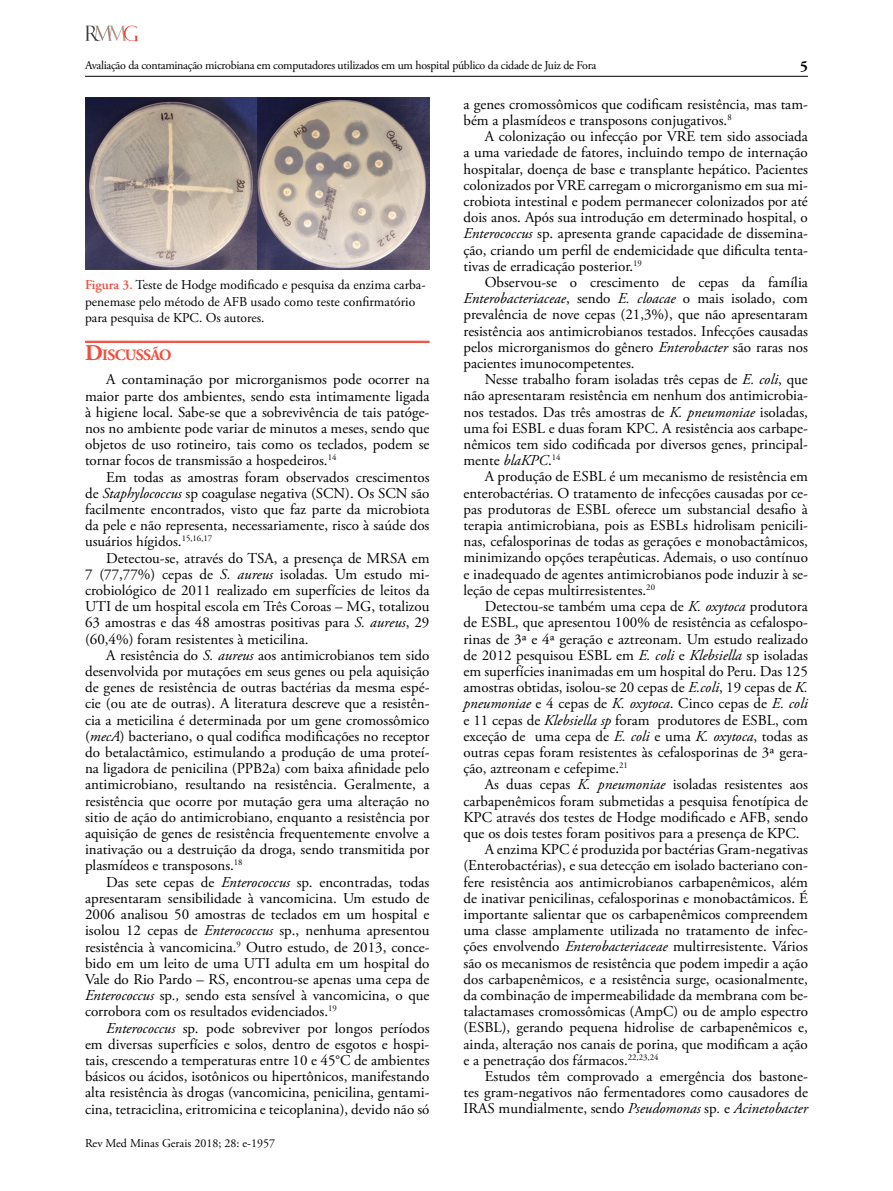
<style>
.page{position:relative;width:893px;height:1191px;background:#fff}
.page>*{position:absolute;margin:0;border:0;box-sizing:border-box;transform-origin:0 0}
.t1{font:700 15.75px "Adobe Garamond Pro";letter-spacing:-.045em;color:#f04e3d}
.t2{font:15px/16.2px "Adobe Garamond Pro";color:#000;text-align:justify}
.t3{font:700 15px "Adobe Garamond Pro";color:#000}
.t4{font:13.5px/16.5px "Adobe Garamond Pro";color:#000}
.t5{font:12px "Adobe Garamond Pro";letter-spacing:-.025em;color:#000}
.t6{font:12px "Adobe Garamond Pro";color:#000}
.s1{font-weight:600;color:#f04e3d}
.s2{font-size:22.5px}
.s3{font-style:italic}
</style>
<div class="page">
<hr style="left:85px;top:76px;width:723px;height:1px;background:#000">
<img style="left:85px;top:26px;width:53px;height:16px">
<hr style="left:85px;top:341px;width:344px;height:1px;background:#f04e3d">
<hr style="left:85px;top:342px;width:344px;height:1px;background:#f04e3d">
<img style="left:85px;top:98px;width:345px;height:171px">
<p class="t5" style="left:85px;top:58px;width:513px">Avaliação da contaminação microbiana em computadores utilizados em um hospital público da cidade de Juiz de Fora</p>
<p class="t3" style="left:800px;top:58px;width:9px">5</p>
<p class="t4" style="left:85px;top:277px;width:342px"><span class="s1">Figura 3.</span> Teste de Hodge modificado e pesquisa da enzima carba&shy;penemase pelo método de AFB usado como teste confirmatório para pesquisa de KPC. Os autores.</p>
<p class="t1" style="left:85px;top:345px;width:88px"><span class="s2">D</span>ISCUSSÃO</p>
<p class="t2" style="left:85px;top:372px;width:346px;text-indent:21px">A contaminação por microrganismos pode ocorrer na maior parte dos ambientes, sendo esta intimamente ligada à higiene local. Sabe-se que a sobrevivência de tais patóge&shy;nos no ambiente pode variar de minutos a meses, sendo que objetos de uso rotineiro, tais como os teclados, podem se tornar focos de transmissão a hospedeiros.<sup>14</sup></p>
<p class="t2" style="left:85px;top:469px;width:346px;text-indent:21px">Em todas as amostras foram observados crescimentos de <span class="s3">Staphylococcus</span> sp coagulase negativa (SCN). Os SCN são facilmente encontrados, visto que faz parte da microbiota da pele e não representa, necessariamente, risco à saúde dos usuários hígidos.<sup>15,16,17</sup></p>
<p class="t2" style="left:85px;top:550px;width:346px;text-indent:21px">Detectou-se, através do TSA, a presença de MRSA em 7 (77,77%) cepas de <span class="s3">S. aureus</span> isoladas. Um estudo mi&shy;crobiológico de 2011 realizado em superfícies de leitos da UTI de um hospital escola em Três Coroas – MG, totalizou 63 amostras e das 48 amostras positivas para <span class="s3">S. aureus</span>, 29 (60,4%) foram resistentes à meticilina.</p>
<p class="t2" style="left:85px;top:647px;width:346px;text-indent:21px">A resistência do <span class="s3">S. aureus</span> aos antimicrobianos tem sido desenvolvida por mutações em seus genes ou pela aquisição de genes de resistência de outras bactérias da mesma espé&shy;cie (ou ate de outras). A literatura descreve que a resistên&shy;cia a meticilina é determinada por um gene cromossômico (<span class="s3">mecA</span>) bacteriano, o qual codifica modificações no receptor do betalactâmico, estimulando a produção de uma proteí&shy;na ligadora de penicilina (PPB2a) com baixa afinidade pelo antimicrobiano, resultando na resistência. Geralmente, a resistência que ocorre por mutação gera uma alteração no sitio de ação do antimicrobiano, enquanto a resistência por aquisição de genes de resistência frequentemente envolve a inativação ou a destruição da droga, sendo transmitida por plasmídeos e transposons.<sup>18</sup></p>
<p class="t2" style="left:85px;top:874px;width:346px;text-indent:21px">Das sete cepas de <span class="s3">Enterococcus</span> sp. encontradas, todas apresentaram sensibilidade à vancomicina. Um estudo de 2006 analisou 50 amostras de teclados em um hospital e isolou 12 cepas de <span class="s3">Enterococcus</span> sp., nenhuma apresentou resistência à vancomicina.<sup>9</sup> Outro estudo, de 2013, conce&shy;bido em um leito de uma UTI adulta em um hospital do Vale do Rio Pardo – RS, encontrou-se apenas uma cepa de <span class="s3">Enterococcus</span> sp<span class="s3">.,</span> sendo esta sensível à vancomicina, o que corrobora com os resultados evidenciados.<sup>19</sup></p>
<p class="t2" style="left:85px;top:1020px;width:346px;text-indent:21px"><span class="s3">Enterococcus</span> sp. pode sobreviver por longos períodos em diversas superfícies e solos, dentro de esgotos e hospi&shy;tais, crescendo a temperaturas entre 10 e 45°C de ambientes básicos ou ácidos, isotônicos ou hipertônicos, manifestando alta resistência às drogas (vancomicina, penicilina, gentami&shy;cina, tetraciclina, eritromicina e teicoplanina), devido não só</p>
<p class="t6" style="left:85px;top:1135px;width:191px">Rev Med Minas Gerais 2018; 28: e-1957</p>
<p class="t2" style="left:463px;top:96px;width:346px">a genes cromossômicos que codificam resistência, mas tam&shy;bém a plasmídeos e transposons conjugativos.<sup>8</sup></p>
<p class="t2" style="left:463px;top:129px;width:346px;text-indent:21px">A colonização ou infecção por VRE tem sido associada a uma variedade de fatores, incluindo tempo de internação hospitalar, doença de base e transplante hepático. Pacientes colonizados por VRE carregam o microrganismo em sua mi&shy;crobiota intestinal e podem permanecer colonizados por até dois anos. Após sua introdução em determinado hospital, o <span class="s3">Enterococcus</span> sp. apresenta grande capacidade de dissemina&shy;ção, criando um perfil de endemicidade que dificulta tenta&shy;tivas de erradicação posterior.<sup>19</sup></p>
<p class="t2" style="left:463px;top:275px;width:346px;text-indent:21px">Observou-se o crescimento de cepas da família <span class="s3">Enterobacteriaceae</span>, sendo <span class="s3">E. cloacae</span> o mais isolado, com prevalência de nove cepas (21,3%), que não apresentaram resistência aos antimicrobianos testados. Infecções causadas pelos microrganismos do gênero <span class="s3">Enterobacter</span> são raras nos pacientes imunocompetentes.</p>
<p class="t2" style="left:463px;top:372px;width:346px;text-indent:21px">Nesse trabalho foram isoladas três cepas de <span class="s3">E. coli</span>, que não apresentaram resistência em nenhum dos antimicrobia&shy;nos testados. Das três amostras de <span class="s3">K. pneumoniae</span> isoladas, uma foi ESBL e duas foram KPC. A resistência aos carbape&shy;nêmicos tem sido codificada por diversos genes, principal&shy;mente <span class="s3">blaKPC</span>.<sup>14</sup></p>
<p class="t2" style="left:463px;top:469px;width:346px;text-indent:21px">A produção de ESBL é um mecanismo de resistência em enterobactérias. O tratamento de infecções causadas por ce&shy;pas produtoras de ESBL oferece um substancial desafio à terapia antimicrobiana, pois as ESBLs hidrolisam penicili&shy;nas, cefalosporinas de todas as gerações e monobactâmicos, minimizando opções terapêuticas. Ademais, o uso contínuo e inadequado de agentes antimicrobianos pode induzir à se&shy;leção de cepas multirresistentes.<sup>20</sup></p>
<p class="t2" style="left:463px;top:599px;width:346px;text-indent:21px">Detectou-se também uma cepa de <span class="s3">K. oxytoca</span> produtora de ESBL, que apresentou 100% de resistência as cefalospo&shy;rinas de 3ª e 4ª geração e aztreonam. Um estudo realizado de 2012 pesquisou ESBL em <span class="s3">E. coli</span> e <span class="s3">Klebsiella</span> sp isoladas em superfícies inanimadas em um hospital do Peru. Das 125 amostras obtidas, isolou-se 20 cepas de <span class="s3">E.coli</span>, 19 cepas de <span class="s3">K. pneumoniae</span> e 4 cepas de <span class="s3">K. oxytoca</span>. Cinco cepas de <span class="s3">E. coli </span>e 11 cepas de <span class="s3">Klebsiella sp</span> foram produtores de ESBL, com exceção de uma cepa de <span class="s3">E. coli</span> e uma <span class="s3">K. oxytoca</span>, todas as outras cepas foram resistentes às cefalosporinas de 3ª gera&shy;ção, aztreonam e cefepime.<sup>21</sup></p>
<p class="t2" style="left:485px;top:777px;width:325px">As duas cepas <span class="s3">K. pneumoniae</span> isoladas resistentes aos</p>
<p class="t2" style="left:463px;top:793px;width:346px">carbapenêmicos foram submetidas a pesquisa fenotípica de</p>
<p class="t2" style="left:463px;top:809px;width:346px">KPC através dos testes de Hodge modificado e AFB, sendo</p>
<p class="t2" style="left:463px;top:825px;width:338px">que os dois testes foram positivos para a presença de KPC.</p>
<p class="t2" style="left:485px;top:842px;width:325px">A enzima KPC é produzida por bactérias Gram-negativas</p>
<p class="t2" style="left:463px;top:858px;width:346px">(Enterobactérias), e sua detecção em isolado bacteriano con-</p>
<p class="t2" style="left:463px;top:874px;width:346px">fere resistência aos antimicrobianos carbapenêmicos, além</p>
<p class="t2" style="left:463px;top:890px;width:346px">de inativar penicilinas, cefalosporinas e monobactâmicos. É</p>
<p class="t2" style="left:463px;top:906px;width:346px">importante salientar que os carbapenêmicos compreendem</p>
<p class="t2" style="left:463px;top:923px;width:346px">uma classe amplamente utilizada no tratamento de infec-</p>
<p class="t2" style="left:463px;top:939px;width:346px">ções envolvendo <span class="s3">Enterobacteriaceae</span> multirresistente. Vários</p>
<p class="t2" style="left:463px;top:955px;width:346px">são os mecanismos de resistência que podem impedir a ação</p>
<p class="t2" style="left:463px;top:971px;width:346px">dos carbapenêmicos, e a resistência surge, ocasionalmente,</p>
<p class="t2" style="left:463px;top:987px;width:346px">da combinação de impermeabilidade da membrana com be-</p>
<p class="t2" style="left:463px;top:1004px;width:346px">talactamases cromossômicas (AmpC) ou de amplo espectro</p>
<p class="t2" style="left:463px;top:1020px;width:346px">(ESBL), gerando pequena hidrolise de carbapenêmicos e,</p>
<p class="t2" style="left:463px;top:1036px;width:346px">ainda, alteração nos canais de porina, que modificam a ação</p>
<p class="t2" style="left:463px;top:1052px;width:196px">e a penetração dos fármacos.<sup>22,23,24</sup></p>
<p class="t2" style="left:485px;top:1068px;width:325px">Estudos têm comprovado a emergência dos bastone-</p>
<p class="t2" style="left:463px;top:1085px;width:346px">tes gram-negativos não fermentadores como causadores de</p>
<p class="t2" style="left:463px;top:1101px;width:346px">IRAS mundialmente, sendo <span class="s3">Pseudomonas</span> sp<span class="s3">.</span> e <span class="s3">Acinetobacter</span></p>
</div>
